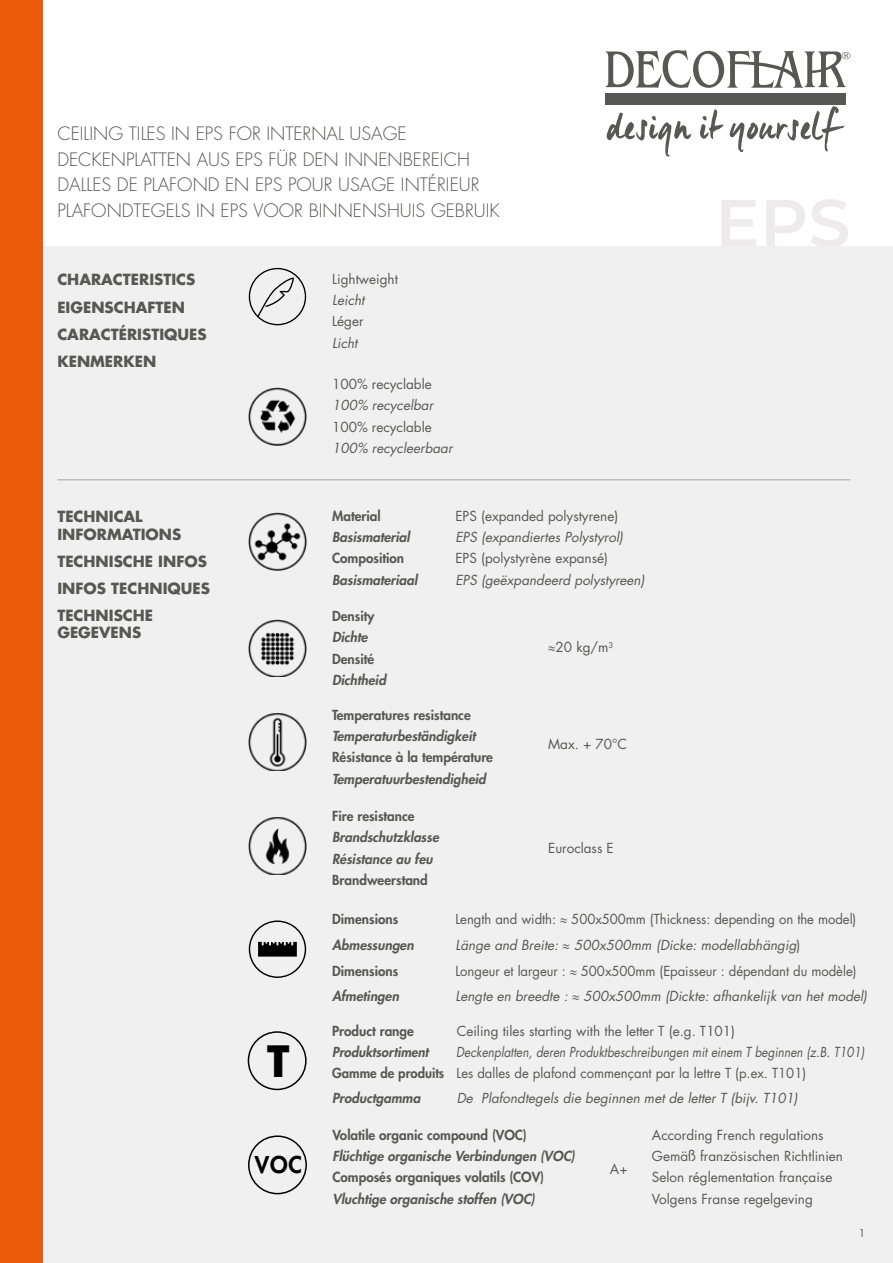
<style>
.page{position:relative;width:893px;height:1263px;background:#fff}
.page>*{position:absolute;margin:0;border:0;box-sizing:border-box;transform-origin:0 0}
.t1{font:700 42px "Futura CE";color:#000}
.t2{font:800 22.5px "Futura CE";color:#000}
.t3{font:300 18px/25.5px "Futura CE";color:#575756}
.t4{font:700 15px/27.3px "Futura CE";color:#575756}
.t5{font:13.5px "Futura CE";color:#575756}
.t6{font:italic 13.5px "Futura CE";color:#575756}
.t7{font:italic 800 13.5px/21.3px "Futura CE";color:#575756}
.t8{font:800 13.5px "Futura CE";color:#575756}
.t9{font:italic 13.5px/21.3px "Futura CE";color:#575756;scale:.88 1}
.t10{font:10.5px "Futura CE";color:#575756}
.s1{font-style:normal}
.s2{font-weight:800;font-style:normal}
</style>
<div class="page">
<div style="left:605px;top:93px;width:241px;height:12px;background:#575756"></div>
<svg style="left:605px;top:50px;width:245px;height:39px"></svg>
<svg style="left:606px;top:113px;width:85px;height:44px"></svg>
<svg style="left:700px;top:106px;width:145px;height:46px"></svg>
<div style="left:0;top:247px;width:893px;height:1016px;background:#f0f0f0"></div>
<div style="left:0;top:0;width:43px;height:1263px;background:#ea5b0b"></div>
<img style="left:249px;top:817px;width:57px;height:58px">
<img style="left:249px;top:388px;width:57px;height:57px">
<img style="left:249px;top:513px;width:57px;height:57px">
<img style="left:249px;top:619px;width:57px;height:58px">
<img style="left:249px;top:713px;width:57px;height:57px">
<hr style="left:57px;top:479px;width:793px;height:1px;background:#a7a2a5">
<svg style="left:249px;top:920px;width:57px;height:58px"></svg>
<div style="left:248px;top:1031px;width:59px;height:59px;border:2px solid #000;border-radius:50%"></div>
<div style="left:248px;top:1135px;width:59px;height:59px;border:2px solid #000;border-radius:50%"></div>
<svg style="left:249px;top:268px;width:57px;height:57px"></svg>
<h3 class="t3" style="left:57px;top:121px;width:444px">CEILING TILES IN EPS FOR INTERNAL USAGE DECKENPLATTEN AUS EPS FÜR DEN INNENBEREICH DALLES DE PLAFOND EN EPS POUR USAGE INTÉRIEUR PLAFONDTEGELS IN EPS VOOR BINNENSHUIS GEBRUIK</h3>
<p class="t4" style="left:57px;top:265px;width:151px">CHARACTERISTICS<br>EIGENSCHAFTEN<br>CARACTÉRISTIQUES<br>KENMERKEN</p>
<p class="t4" style="left:57px;top:507px;width:125px;line-height:18px">TECHNICAL<br>INFORMATIONS</p>
<p class="t4" style="left:57px;top:547px;width:154px">TECHNISCHE INFOS<br>INFOS TECHNIQUES<br>TECHNISCHE</p>
<p class="t4" style="left:57px;top:618px;width:85px">GEGEVENS</p>
<h1 class="t1" style="left:267px;top:1030px;width:24px">T</h1>
<h2 class="t2" style="left:255px;top:1149px;width:49px">VOC</h2>
<p class="t5" style="left:332px;top:270px;width:67px">Lightweight</p>
<p class="t6" style="left:332px;top:291px;width:34px">Leicht</p>
<p class="t5" style="left:332px;top:313px;width:33px">Léger</p>
<p class="t6" style="left:332px;top:334px;width:27px">Licht</p>
<p class="t5" style="left:332px;top:375px;width:101px">100% recyclable</p>
<p class="t6" style="left:332px;top:397px;width:103px">100% recycelbar</p>
<p class="t5" style="left:332px;top:418px;width:101px">100% recyclable</p>
<p class="t6" style="left:332px;top:439px;width:122px">100% recycleerbaar</p>
<p class="t8" style="left:332px;top:506px;width:50px">Material</p>
<p class="t5" style="left:455px;top:507px;width:164px">EPS (expanded polystyrene)</p>
<p class="t7" style="left:332px;top:526px;width:79px">Basismaterial</p>
<p class="t6" style="left:455px;top:529px;width:169px">EPS (expandiertes Polystyrol)</p>
<p class="t8" style="left:332px;top:549px;width:74px">Composition</p>
<p class="t5" style="left:455px;top:550px;width:154px">EPS (polystyrène expansé)</p>
<p class="t7" style="left:332px;top:568px;width:87px">Basismateriaal</p>
<p class="t6" style="left:455px;top:571px;width:191px">EPS (geëxpandeerd polystyreen)</p>
<p class="t8" style="left:332px;top:606px;width:44px">Density</p>
<p class="t5" style="left:548px;top:639px;width:67px">≈20 kg/m<sup>3</sup></p>
<p class="t7" style="left:332px;top:626px;width:37px">Dichte</p>
<p class="t8" style="left:332px;top:649px;width:44px">Densité</p>
<p class="t7" style="left:332px;top:668px;width:55px">Dichtheid</p>
<p class="t8" style="left:332px;top:705px;width:140px">Temperatures resistance</p>
<p class="t7" style="left:332px;top:725px;width:145px">Temperaturbeständigkeit</p>
<p class="t5" style="left:548px;top:735px;width:81px">Max. + 70°C</p>
<p class="t8" style="left:332px;top:748px;width:162px">Résistance à la température</p>
<p class="t7" style="left:332px;top:767px;width:155px">Temperatuurbestendigheid</p>
<p class="t8" style="left:332px;top:806px;width:84px">Fire resistance</p>
<p class="t5" style="left:548px;top:839px;width:67px">Euroclass E</p>
<p class="t7" style="left:332px;top:826px;width:108px">Brandschutzklasse<br>Résistance au feu</p>
<p class="t8" style="left:332px;top:870px;width:97px">Brandweerstand</p>
<p class="t8" style="left:332px;top:909px;width:68px">Dimensions</p>
<p class="t5" style="left:455px;top:911px;width:402px">Length and width: ≈ 500x500mm (Thickness: depending on the model)</p>
<p class="t7" style="left:332px;top:934px;width:83px">Abmessungen</p>
<p class="t6" style="left:455px;top:936px;width:346px">Länge and Breite: ≈ 500x500mm (Dicke: modellabhängig<span class="s1">)</span></p>
<p class="t8" style="left:332px;top:961px;width:68px">Dimensions</p>
<p class="t5" style="left:455px;top:962px;width:403px">Longeur et largeur : ≈ 500x500mm (Epaisseur : dépendant du modèle)</p>
<p class="t7" style="left:332px;top:985px;width:68px">Afmetingen</p>
<p class="t6" style="left:455px;top:988px;width:413px">Lengte en breedte : ≈ 500x500mm (Dickte: afhankelijk van het model)</p>
<p class="t8" style="left:332px;top:1021px;width:83px">Product range</p>
<p class="t5" style="left:457px;top:1022px;width:280px">Ceiling tiles starting with the letter T (e.g. T101)</p>
<p class="t7" style="left:332px;top:1041px;width:98px">Produktsortiment</p>
<p class="t9" style="left:332px;top:1041px;width:607px;text-indent:124px">Deckenplatten, deren Produktbeschreibungen mit einem T beginnen (z.B. T101)<br><span class="s2">Gamme de produits</span> <span class="s1">Les dalles de plafond commençant par la lettre T (p.ex. T101)</span></p>
<p class="t7" style="left:332px;top:1086px;width:90px">Productgamma</p>
<p class="t6" style="left:457px;top:1089px;width:343px">De Plafondtegels die beginnen met de letter T (bijv. T101)</p>
<p class="t8" style="left:332px;top:1125px;width:196px">Volatile organic compound (VOC)</p>
<p class="t5" style="left:652px;top:1126px;width:173px">According French regulations</p>
<p class="t7" style="left:332px;top:1145px;width:244px">Flüchtige organische Verbindungen (VOC)</p>
<p class="t5" style="left:652px;top:1147px;width:193px">Gemäß französischen Richtlinien</p>
<p class="t8" style="left:332px;top:1168px;width:213px">Composés organiques volatils (COV)</p>
<p class="t5" style="left:652px;top:1169px;width:182px">Selon réglementation française</p>
<p class="t7" style="left:332px;top:1187px;width:204px">Vluchtige organische stoffen (VOC)</p>
<p class="t5" style="left:652px;top:1190px;width:162px">Volgens Franse regelgeving</p>
<p class="t5" style="left:610px;top:1161px;width:19px">A+</p>
<p class="t10" style="left:859px;top:1226px;width:8px">1</p>
</div>
